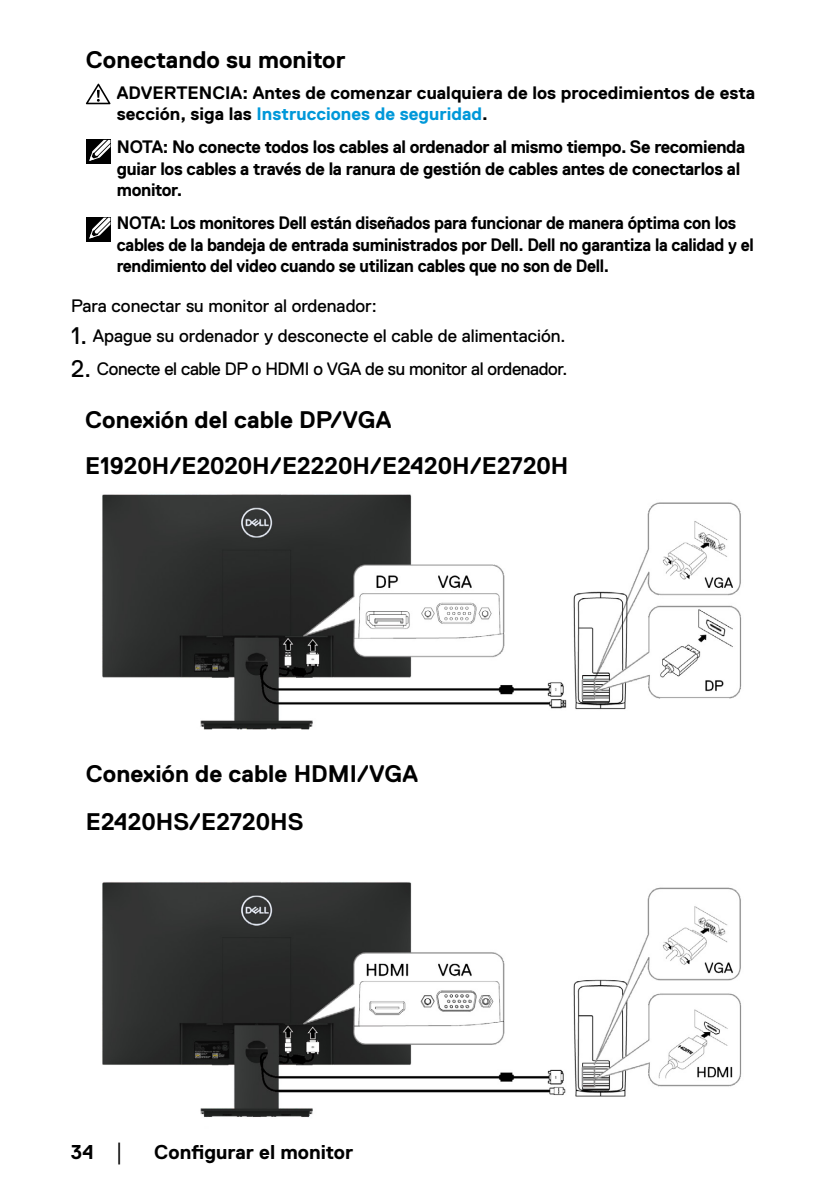
<style>
.page{position:relative;width:840px;height:1191px;background:#fff}
.page>*{position:absolute;margin:0;border:0;box-sizing:border-box;transform-origin:0 0}
.t1{font:700 24px/46.8px "Dell Replica";color:#000}
.t2{font:700 20px "Dell Replica";color:#000}
.t3{font:700 18px/21.6px "Dell Replica";letter-spacing:-.02em;color:#000;scale:.93 1}
.t4{font:700 18px/21.6px "Dell Replica";letter-spacing:-.02em;color:#000}
.t5{font:700 18px/21.6px "Dell Replica";color:#000}
.t6{font:18px "Dell Replica";color:#000}
.t7{font:18px "Dell Replica";letter-spacing:-.02em;color:#000}
.s1{color:#0098d9}
.s2{font-size:24px}
.s3{font-family:"Arial";font-weight:400;font-size:18px}
</style>
<div class="page">
<svg style="left:86px;top:84px;width:24px;height:20px"></svg>
<div style="left:86px;top:139px;width:24px;height:25px;background:#000"></div>
<svg style="left:89px;top:140px;width:21px;height:21px"></svg>
<div style="left:86px;top:217px;width:24px;height:24px;background:#000"></div>
<svg style="left:89px;top:218px;width:21px;height:21px"></svg>
<img style="left:102px;top:494px;width:640px;height:236px">
<img style="left:102px;top:881px;width:640px;height:237px">
<h1 class="t1" style="left:86px;top:36px;width:261px">Conectando su monitor</h1>
<p class="t5" style="left:117px;top:82px;width:639px">ADVERTENCIA: Antes de comenzar cualquiera de los procedimientos de esta sección, siga las <span class="s1">Instrucciones de seguridad</span>.</p>
<p class="t4" style="left:117px;top:136px;width:629px">NOTA: No conecte todos los cables al ordenador al mismo tiempo. Se recomienda guiar los cables a través de la ranura de gestión de cables antes de conectarlos al monitor.</p>
<p class="t3" style="left:117px;top:212px;width:685px">NOTA: Los monitores Dell están diseñados para funcionar de manera óptima con los cables de la bandeja de entrada suministrados por Dell. Dell no garantiza la calidad y el rendimiento del video cuando se utilizan cables que no son de Dell.</p>
<p class="t6" style="left:71px;top:295px;width:307px">Para conectar su monitor al ordenador:</p>
<p class="t6" style="left:71px;top:326px;width:495px"><span class="s2">1.</span> Apague su ordenador y desconecte el cable de alimentación.</p>
<p class="t7" style="left:71px;top:359px;width:497px"><span class="s2">2.</span> Conecte el cable DP o HDMI o VGA de su monitor al ordenador.</p>
<h1 class="t1" style="left:85px;top:396px;width:484px">Conexión del cable DP/VGA<br>E1920H/E2020H/E2220H/E2420H/E2720H</h1>
<h1 class="t1" style="left:86px;top:750px;width:333px;line-height:48px">Conexión de cable HDMI/VGA<br>E2420HS/E2720HS</h1>
<p class="t2" style="left:71px;top:1141px;width:56px">34 <span class="s3">│</span></p>
<p class="t2" style="left:154px;top:1141px;width:200px">Configurar el monitor</p>
</div>
